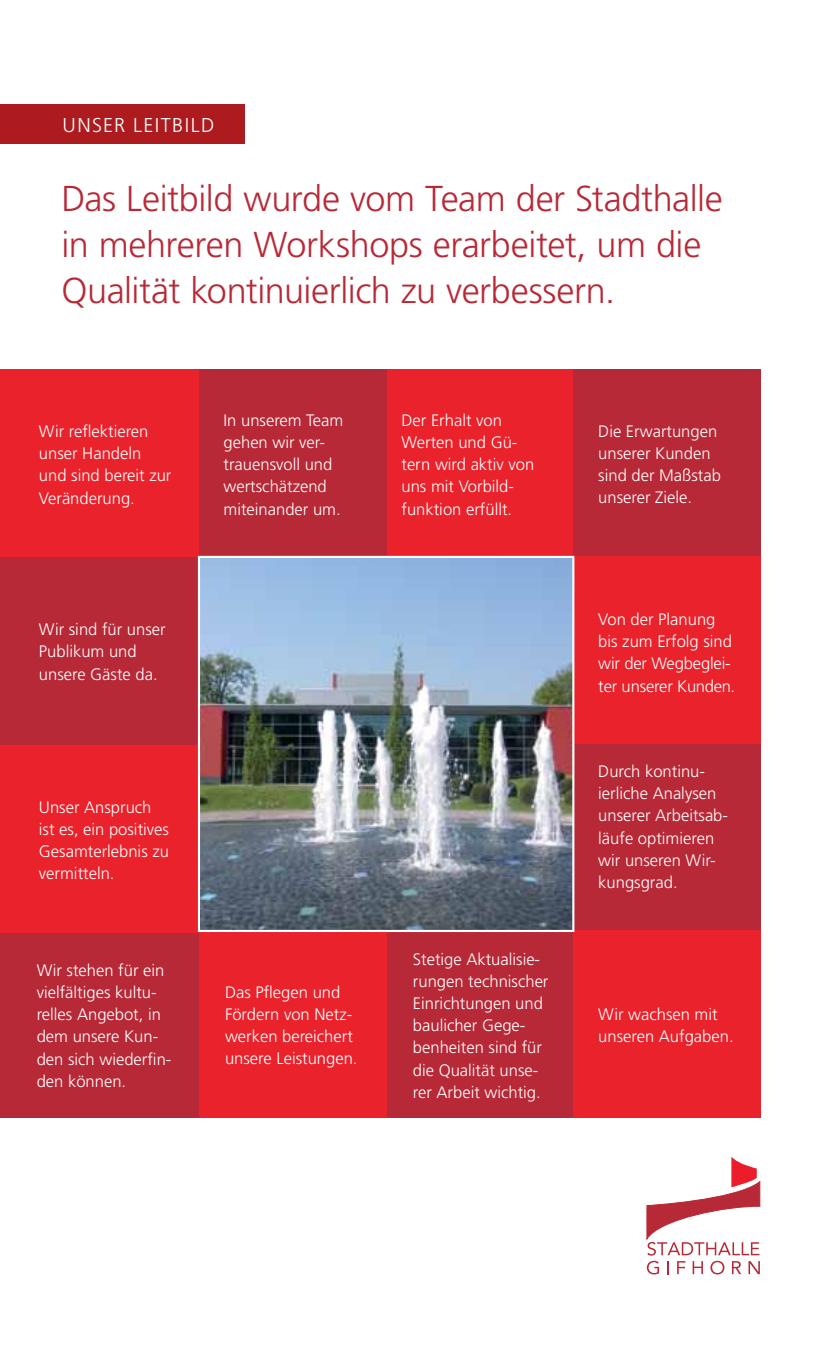
<style>
.page{position:relative;width:840px;height:1361px;background:#fff}
.page>*{position:absolute;margin:0;border:0;box-sizing:border-box;transform-origin:0 0}
.t1{font:300 36px/46px "Frutiger";letter-spacing:-.01em;color:#b82937}
.t2{font:300 20px "Frutiger";letter-spacing:.07em;color:#fff}
.t3{font:300 16.6px/22.2px "Frutiger";color:#fff}
</style>
<div class="page">
<svg style="left:646px;top:1156px;width:113px;height:118px"></svg>
<div style="left:0;top:104px;width:244px;height:40px;background:#ae1b1f"></div>
<div style="left:0;top:370px;width:760px;height:748px;background:#b82937"></div>
<div style="left:0;top:370px;width:760px;height:187px;background:#e9222b"></div>
<div style="left:199px;top:370px;width:187px;height:187px;background:#b82937"></div>
<div style="left:573px;top:370px;width:187px;height:187px;background:#b82937"></div>
<div style="left:0;top:746px;width:199px;height:187px;background:#e9222b"></div>
<div style="left:199px;top:931px;width:187px;height:187px;background:#e9222b"></div>
<div style="left:573px;top:931px;width:187px;height:187px;background:#e9222b"></div>
<div style="left:573px;top:557px;width:187px;height:187px;background:#e9222b"></div>
<img style="left:201px;top:559px;width:370px;height:370px">
<div style="left:198px;top:556px;width:376px;height:376px;border:2px solid #fff"></div>
<p class="t2" style="left:62px;top:113px;width:153px">UNSER LEITBILD</p>
<h1 class="t1" style="left:61px;top:176px;width:662px">Das Leitbild wurde vom Team der Stadthalle in mehreren Workshops erarbeitet, um die<br>Qualität kontinuierlich zu verbessern.</h1>
<p class="t3" style="left:39px;top:420px;width:134px">Wir reflektieren unser Handeln und sind bereit zur<br>Veränderung.</p>
<p class="t3" style="left:39px;top:618px;width:128px">Wir sind für unser<br>Publikum und unsere Gäste da.</p>
<p class="t3" style="left:39px;top:796px;width:131px">Unser Anspruch ist es, ein positives<br>Gesamterlebnis zu vermitteln.</p>
<p class="t3" style="left:37px;top:959px;width:136px">Wir stehen für ein vielfältiges kultu&shy;relles Angebot, in dem unsere Kun&shy;den sich wiederfin&shy;den können.</p>
<p class="t3" style="left:223px;top:409px;width:121px">In unserem Team gehen wir ver&shy;trauensvoll und wertschätzend miteinander um.</p>
<p class="t3" style="left:401px;top:409px;width:134px">Der Erhalt von<br>Werten und Gü&shy;tern wird aktiv von uns mit Vorbild&shy;funktion erfüllt.</p>
<p class="t3" style="left:598px;top:420px;width:124px">Die Erwartungen unserer Kunden sind der Maßstab unserer Ziele.</p>
<p class="t3" style="left:249px;top:415px;width:152px">und unsere Gäste da.</p>
<p class="t3" style="left:598px;top:608px;width:138px">Von der Planung bis zum Erfolg sind wir der Wegbeglei&shy;ter unserer Kunden.</p>
<p class="t3" style="left:225px;top:981px;width:134px">Das Pflegen und<br>Fördern von Netz&shy;werken bereichert unsere Leistungen.</p>
<p class="t3" style="left:412px;top:948px;width:137px">Stetige Aktualisie&shy;rungen technischer<br>Einrichtungen und baulicher Gege&shy;benheiten sind für die Qualität unse&shy;rer Arbeit wichtig.</p>
<p class="t3" style="left:598px;top:760px;width:131px">Durch kontinu&shy;ierliche Analysen unserer Arbeitsab&shy;läufe optimieren wir unseren Wir&shy;kungsgrad.</p>
<p class="t3" style="left:598px;top:1003px;width:137px">Wir wachsen mit unseren Aufgaben.</p>
</div>
